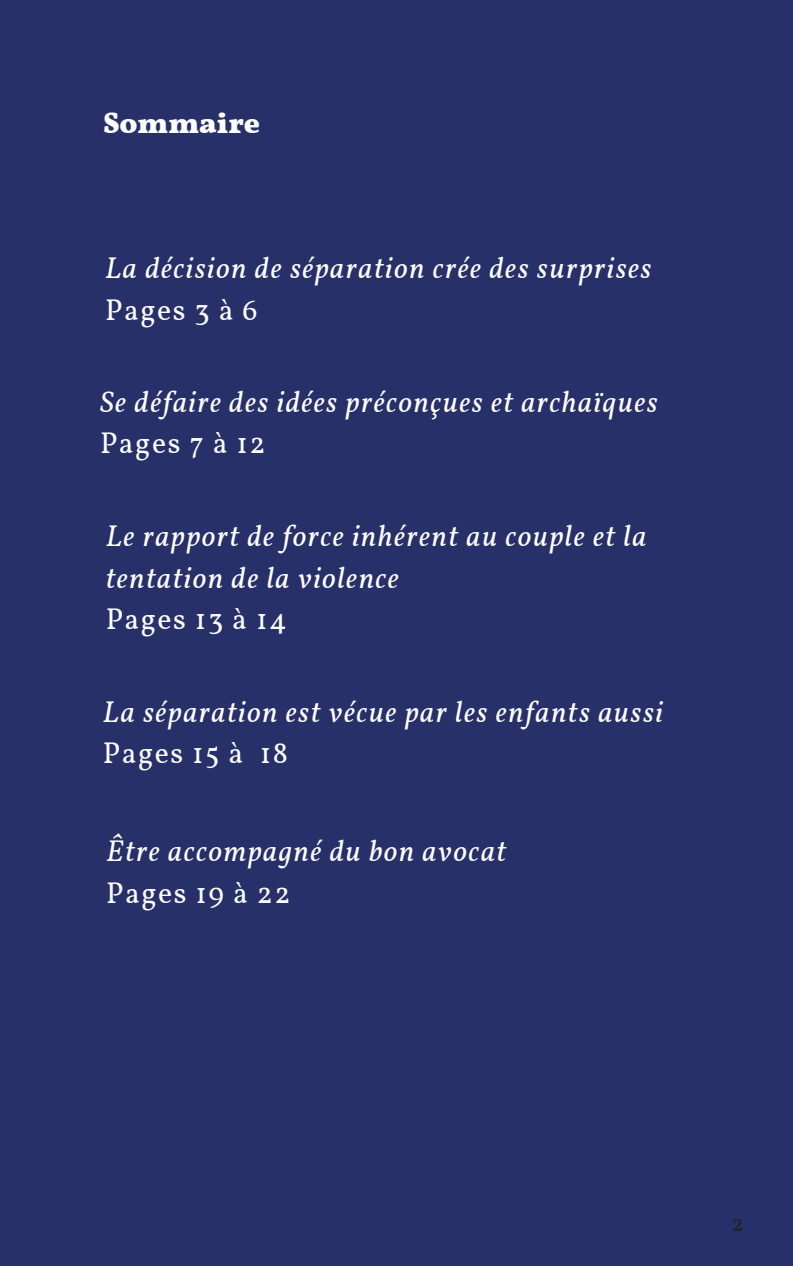
<style>
.page{position:relative;width:793px;height:1266px;background:#fff}
.page>*{position:absolute;margin:0;border:0;box-sizing:border-box;transform-origin:0 0}
.t1{font:italic 29.85px/41.6px "Vollkorn";letter-spacing:.05em;color:#fff}
.t2{font:29.85px "Vollkorn";letter-spacing:.05em;color:#fff}
.t3{font:700 29.85px "Vollkorn";color:#fff}
.t4{font:23.17px "Vollkorn";color:#222}
</style>
<div class="page">
<div style="left:0;top:0;width:793px;height:1265px;background:#28306a"></div>
<p class="t3" style="left:103px;top:105px;width:158px">Sommaire</p>
<p class="t1" style="left:105px;top:247px;width:548px">La décision de séparation crée des surprises</p>
<p class="t2" style="left:105px;top:291px;width:154px">Pages 3 à 6</p>
<p class="t1" style="left:100px;top:380px;width:559px">Se défaire des idées préconçues et archaïques</p>
<p class="t2" style="left:100px;top:425px;width:167px">Pages 7 à 12</p>
<p class="t1" style="left:106px;top:514px;width:542px">Le rapport de force inhérent au couple et la tentation de la violence</p>
<p class="t2" style="left:106px;top:601px;width:183px">Pages 13 à 14</p>
<p class="t1" style="left:103px;top:690px;width:561px">La séparation est vécue par les enfants aussi</p>
<p class="t2" style="left:103px;top:734px;width:187px">Pages 15 à 18</p>
<p class="t1" style="left:106px;top:829px;width:401px">Être accompagné du bon avocat</p>
<p class="t2" style="left:106px;top:874px;width:186px">Pages 19 à 22</p>
<p class="t4" style="left:731px;top:1209px;width:14px">2</p>
</div>
